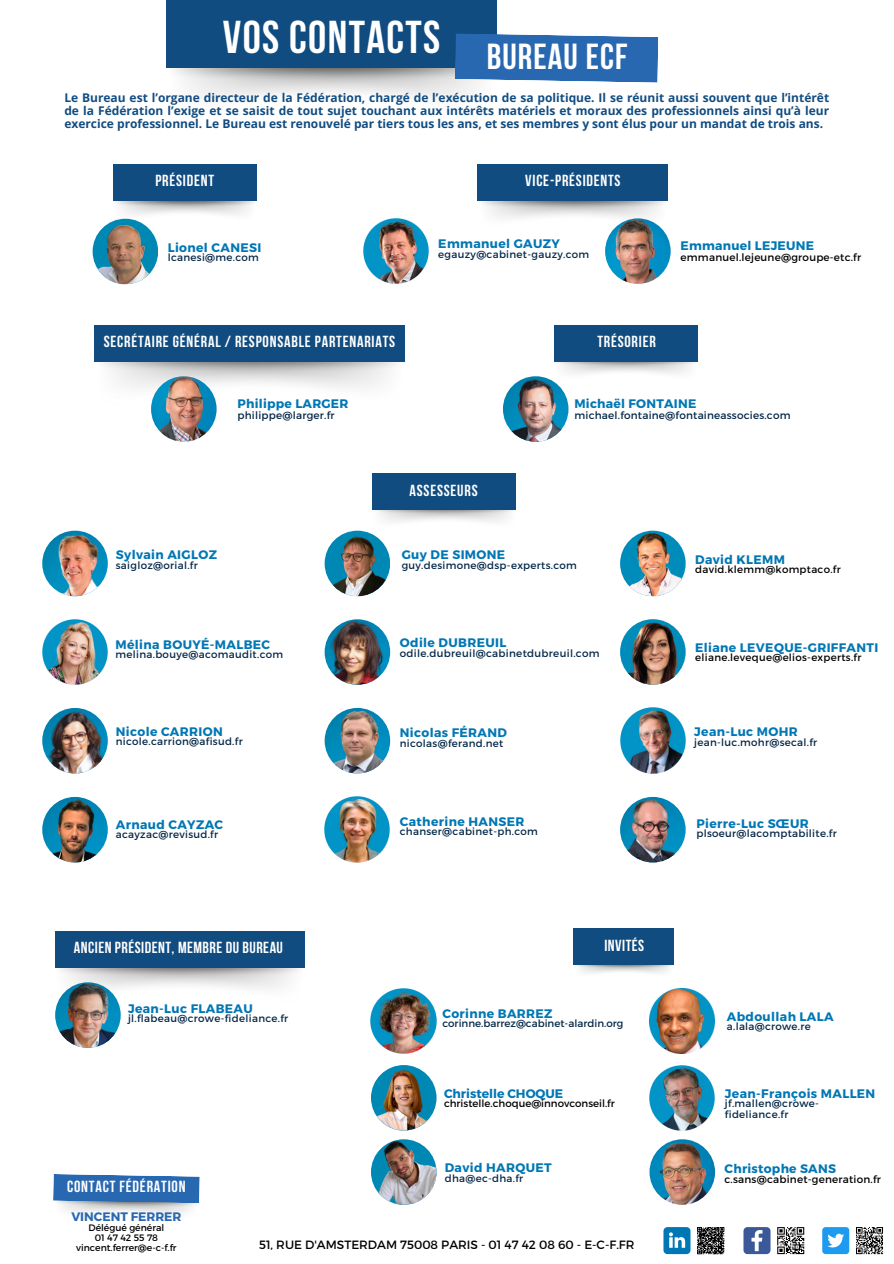
<style>
.page{position:relative;width:894px;height:1264px;background:#fff}
.page>*{position:absolute;margin:0;border:0;box-sizing:border-box;transform-origin:0 0}
.t1{font:700 45.75px "Bebas Neue";letter-spacing:.03em;color:#fff}
.t2{font:700 36px "Bebas Neue";letter-spacing:.03em;color:#fff}
.t3{font:700 16.05px "Bebas Neue";letter-spacing:.05em;color:#fff}
.t4{font:700 15.9px "Bebas Neue";letter-spacing:.05em;color:#fff}
.t5{font:700 15.9px "Bebas Neue";letter-spacing:.03em;color:#fff}
.t6{font:700 12.3px "Montserrat";letter-spacing:.03em;color:#0077b5}
.t7{font:700 12.3px "Montserrat";color:#0077b5}
.t8{font:700 12.3px "Montserrat";color:#2868b1}
.t9{font:700 12px/13px "Open Sans";color:#114c81;text-align:justify}
.t10{font:12px "Montserrat";color:#000}
.t11{font:10.35px "Montserrat";letter-spacing:.02em;color:#052747}
.t12{font:10.35px "Montserrat";letter-spacing:.02em;color:#000}
.t13{font:10.2px/10.2px "Montserrat";letter-spacing:.03em;color:#052747}
.t14{font:10.2px "Montserrat";letter-spacing:.03em;color:#000}
.t15{font:10.2px "Montserrat";color:#052747}
.t16{font:10.2px "Montserrat";color:#000}
.t17{font:9.3px "Montserrat";color:#000}
</style>
<div class="page">
<div style="left:166px;top:0;width:330px;height:68px;background:#114c81"></div>
<svg style="left:454px;top:33px;width:204px;height:50px;background:#3b75b7"></svg>
<svg style="left:743px;top:1227px;width:27px;height:26px"></svg>
<svg style="left:663px;top:1227px;width:27px;height:26px"></svg>
<div style="left:822px;top:1226px;width:27px;height:27px;background:#1d9bf0;border-radius:3px"></div>
<svg style="left:827px;top:1233px;width:17px;height:14px"></svg>
<svg style="left:697px;top:1227px;width:27px;height:26px"></svg>
<svg style="left:777px;top:1227px;width:27px;height:26px"></svg>
<svg style="left:856px;top:1227px;width:26px;height:26px"></svg>
<img style="left:96px;top:361px;width:308px;height:45px">
<div style="left:94px;top:325px;width:311px;height:36px;background:#114c81"></div>
<img style="left:151px;top:376px;width:65px;height:66px;border-radius:50%">
<img style="left:503px;top:376px;width:65px;height:66px;border-radius:50%">
<img style="left:554px;top:361px;width:143px;height:13px">
<div style="left:554px;top:325px;width:143px;height:36px;background:#114c81"></div>
<div style="left:477px;top:164px;width:191px;height:37px;background:#114c81"></div>
<img style="left:55px;top:963px;width:250px;height:34px">
<div style="left:55px;top:930px;width:249px;height:37px;background:#114c81"></div>
<img style="left:55px;top:982px;width:66px;height:65px;border-radius:50%">
<img style="left:371px;top:988px;width:65px;height:65px">
<img style="left:649px;top:1065px;width:65px;height:65px">
<img style="left:649px;top:988px;width:65px;height:65px">
<img style="left:42px;top:530px;width:66px;height:66px;border-radius:50%">
<img style="left:324px;top:708px;width:66px;height:65px;border-radius:50%">
<img style="left:42px;top:797px;width:66px;height:65px;border-radius:50%">
<img style="left:324px;top:797px;width:66px;height:65px">
<img style="left:42px;top:708px;width:66px;height:65px;border-radius:50%">
<img style="left:324px;top:619px;width:66px;height:65px;border-radius:50%">
<img style="left:42px;top:619px;width:65px;height:65px">
<img style="left:114px;top:201px;width:140px;height:22px">
<div style="left:113px;top:164px;width:143px;height:37px;background:#114c81"></div>
<img style="left:93px;top:219px;width:65px;height:65px;border-radius:50%">
<img style="left:376px;top:507px;width:140px;height:15px">
<div style="left:372px;top:473px;width:143px;height:37px;background:#114c81"></div>
<img style="left:620px;top:797px;width:65px;height:65px;border-radius:50%">
<img style="left:620px;top:708px;width:65px;height:65px">
<div style="left:573px;top:928px;width:100px;height:37px;background:#114c81"></div>
<img style="left:620px;top:530px;width:65px;height:66px;border-radius:50%">
<img style="left:620px;top:619px;width:65px;height:65px;border-radius:50%">
<img style="left:649px;top:1139px;width:65px;height:65px;border-radius:50%">
<img style="left:605px;top:218px;width:65px;height:66px;border-radius:50%">
<img style="left:371px;top:1139px;width:65px;height:65px;border-radius:50%">
<svg style="left:53px;top:1174px;width:147px;height:29px;background:#3a74b5"></svg>
<img style="left:363px;top:218px;width:65px;height:66px">
<img style="left:371px;top:1065px;width:65px;height:65px;border-radius:50%">
<img style="left:324px;top:530px;width:66px;height:66px;border-radius:50%">
<h3 class="t1" style="left:223px;top:19px;width:219px">VOS CONTACTS</h3>
<p class="t9" style="left:64px;top:91px;width:766px">Le Bureau est l’organe directeur de la Fédération, chargé de l’exécution de sa politique. Il se réunit aussi souvent que l’intérêt de la Fédération l’exige et se saisit de tout sujet touchant aux intérêts matériels et moraux des professionnels ainsi qu’à leur exercice professionnel. Le Bureau est renouvelé par tiers tous les ans, et ses membres y sont élus pour un mandat de trois ans.</p>
<h6 class="t2" style="left:486px;top:42px;width:142px">BUREAU ECF</h6>
<p class="t4" style="left:155px;top:174px;width:60px">PRÉSIDENT</p>
<h6 class="t6" style="left:168px;top:239px;width:95px">Lionel CANESI</h6>
<h6 class="t13" style="left:168px;top:252px;width:93px">lcanesi@me.com</h6>
<h3 class="t4" style="left:525px;top:174px;width:97px">VICE-PRÉSIDENTS</h3>
<h6 class="t6" style="left:438px;top:236px;width:123px">Emmanuel GAUZY</h6>
<h6 class="t13" style="left:438px;top:248px;width:152px">egauzy@cabinet-gauzy.com</h6>
<h3 class="t6" style="left:680px;top:238px;width:135px">Emmanuel LEJEUNE</h3>
<h3 class="t12" style="left:680px;top:250px;width:182px">emmanuel.lejeune@groupe-etc.fr</h3>
<p class="t4" style="left:104px;top:335px;width:293px">SECRÉTAIRE GÉNÉRAL / RESPONSABLE PARTENARIATS</p>
<h3 class="t6" style="left:237px;top:396px;width:112px">Philippe LARGER</h3>
<h3 class="t11" style="left:237px;top:408px;width:98px">philippe@larger.fr</h3>
<h3 class="t4" style="left:409px;top:484px;width:70px">ASSESSEURS</h3>
<h3 class="t4" style="left:597px;top:335px;width:60px">TRÉSORIER</h3>
<h6 class="t6" style="left:574px;top:396px;width:123px">Michaël FONTAINE</h6>
<h6 class="t11" style="left:574px;top:408px;width:217px">michael.fontaine@fontaineassocies.com</h6>
<h6 class="t6" style="left:116px;top:547px;width:103px">Sylvain AIGLOZ</h6>
<h6 class="t13" style="left:116px;top:559px;width:83px">saigloz@orial.fr</h6>
<p class="t6" style="left:401px;top:547px;width:105px">Guy DE SIMONE</p>
<p class="t13" style="left:401px;top:559px;width:177px">guy.desimone@dsp-experts.com</p>
<h6 class="t6" style="left:115px;top:636px;width:156px">Mélina BOUYÉ-MALBEC</h6>
<h6 class="t13" style="left:115px;top:649px;width:169px">melina.bouye@acomaudit.com</h6>
<p class="t6" style="left:400px;top:634px;width:108px">Odile DUBREUIL</p>
<p class="t11" style="left:400px;top:647px;width:201px">odile.dubreuil@cabinetdubreuil.com</p>
<h6 class="t6" style="left:116px;top:723px;width:108px">Nicole CARRION</h6>
<h6 class="t13" style="left:116px;top:735px;width:128px">nicole.carrion@afisud.fr</h6>
<p class="t6" style="left:400px;top:724px;width:109px">Nicolas FÉRAND</p>
<p class="t13" style="left:400px;top:737px;width:105px">nicolas@ferand.net</p>
<p class="t6" style="left:116px;top:816px;width:109px">Arnaud CAYZAC</p>
<p class="t13" style="left:116px;top:829px;width:104px">acayzac@revisud.fr</p>
<h6 class="t6" style="left:400px;top:813px;width:126px">Catherine HANSER</h6>
<h6 class="t13" style="left:400px;top:826px;width:139px">chanser@cabinet-ph.com</h6>
<h3 class="t5" style="left:74px;top:941px;width:210px">ANCIEN PRÉSIDENT, MEMBRE DU BUREAU</h3>
<p class="t5" style="left:604px;top:938px;width:41px">INVITÉS</p>
<h3 class="t6" style="left:128px;top:1000px;width:126px">Jean-Luc FLABEAU</h3>
<h3 class="t13" style="left:128px;top:1013px;width:162px">jl.flabeau@crowe-fideliance.fr</h3>
<p class="t6" style="left:442px;top:1005px;width:112px">Corinne BARREZ</p>
<p class="t15" style="left:442px;top:1016px;width:182px">corinne.barrez@cabinet-alardin.org</p>
<h6 class="t7" style="left:444px;top:1085px;width:121px">Christelle CHOQUE</h6>
<h6 class="t16" style="left:444px;top:1096px;width:172px">christelle.choque@innovconseil.fr</h6>
<p class="t3" style="left:67px;top:1179px;width:120px">CONTACT FÉDÉRATION</p>
<p class="t8" style="left:71px;top:1208px;width:112px">VINCENT FERRER</p>
<p class="t17" style="left:88px;top:1221px;width:77px">Délégué général</p>
<p class="t17" style="left:95px;top:1231px;width:65px">01 47 42 55 78</p>
<h6 class="t17" style="left:76px;top:1241px;width:102px">vincent.ferrer@e-c-f.fr</h6>
<p class="t6" style="left:444px;top:1159px;width:108px">David HARQUET</p>
<p class="t13" style="left:444px;top:1172px;width:80px">dha@ec-dha.fr</p>
<p class="t10" style="left:259px;top:1236px;width:377px">51, RUE D'AMSTERDAM 75008 PARIS - 01 47 42 08 60 - E-C-F.FR</p>
<p class="t6" style="left:695px;top:551px;width:91px">David KLEMM</p>
<p class="t14" style="left:695px;top:562px;width:147px">david.klemm@komptaco.fr</p>
<p class="t6" style="left:695px;top:639px;width:185px">Eliane LEVEQUE-GRIFFANTI</p>
<p class="t14" style="left:695px;top:651px;width:168px">eliane.leveque@elios-experts.fr</p>
<p class="t6" style="left:694px;top:724px;width:105px">Jean-Luc MOHR</p>
<p class="t13" style="left:694px;top:736px;width:124px">jean-luc.mohr@secal.fr</p>
<p class="t6" style="left:696px;top:815px;width:114px">Pierre-Luc SŒUR</p>
<p class="t13" style="left:696px;top:827px;width:142px">plsoeur@lacomptabilite.fr</p>
<h6 class="t6" style="left:726px;top:1008px;width:108px">Abdoullah LALA</h6>
<h6 class="t13" style="left:726px;top:1020px;width:85px">a.lala@crowe.re</h6>
<p class="t6" style="left:724px;top:1085px;width:152px">Jean-François MALLEN</p>
<p class="t13" style="left:724px;top:1098px;width:95px">jf.mallen@crowe&shy;fideliance.fr</p>
<p class="t6" style="left:724px;top:1160px;width:113px">Christophe SANS</p>
<p class="t12" style="left:724px;top:1172px;width:158px">c.sans@cabinet-generation.fr</p>
</div>
